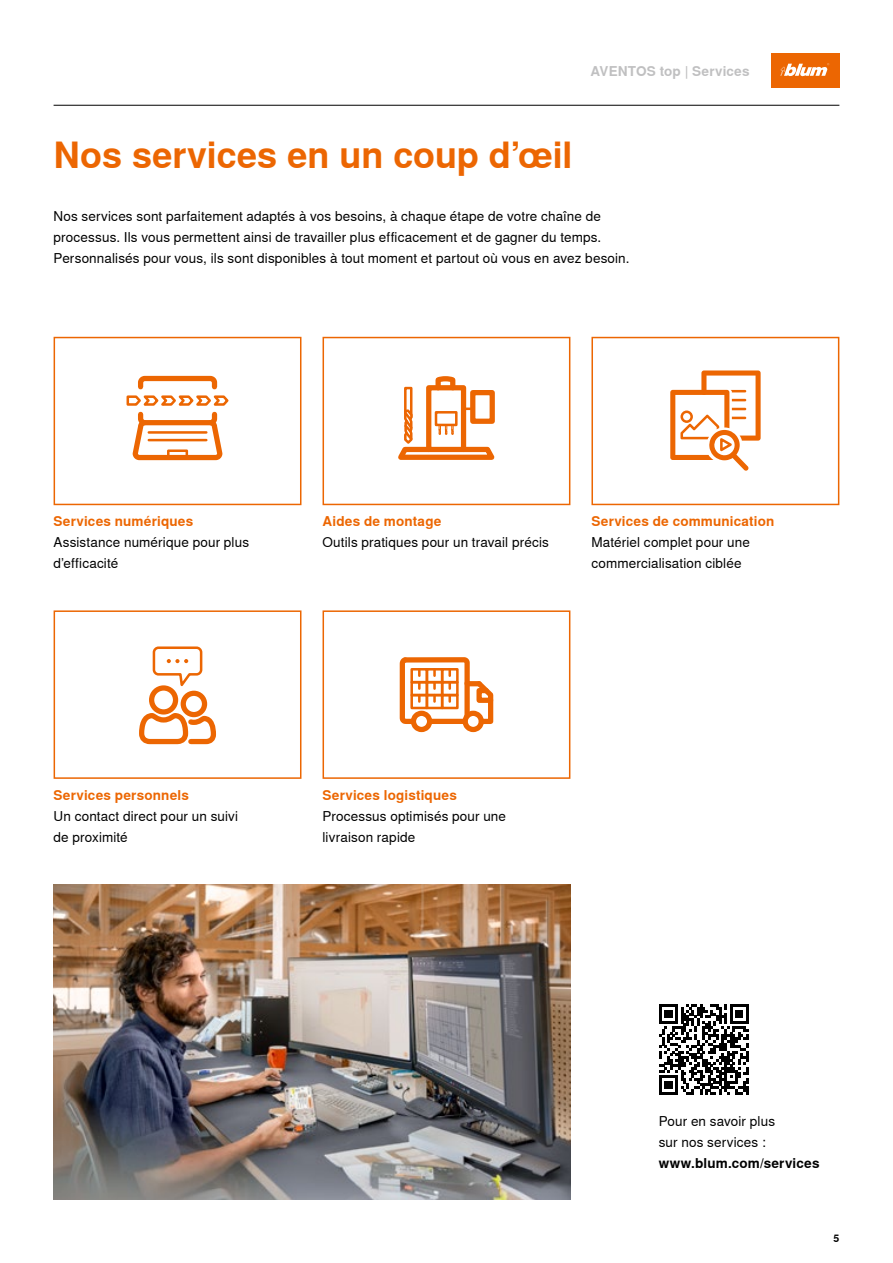
<style>
.page{position:relative;width:893px;height:1263px;background:#fff}
.page>*{position:absolute;margin:0;border:0;box-sizing:border-box;transform-origin:0 0}
._24_Head_A4_Orange_Bold{font:700 36px "Nimbus Sans Global";color:#ec6602}
._09_Copy_Black_Regular{font:13.5px/21px "Nimbus Sans Global";letter-spacing:.01em;color:#000}
._09_Copy_Orange_Bold{font:700 13.5px "Nimbus Sans Global";letter-spacing:.015em;color:#ec6602}
._09_Copy_Black_Regular-2{font:700 13.5px "Nimbus Sans Global";letter-spacing:.015em;color:#000}
._09_Tech_Head_33K_Bold_Right{font:700 13.5px "Nimbus Sans Global";letter-spacing:.01em;color:#c0c0c1}
.t1{font:700 10.5px "Nimbus Sans Global";color:#000}
</style>
<div class="page">
<div style="left:771px;top:54px;width:68px;height:34px;background:#ec6602"></div>
<svg style="left:780px;top:63px;width:49px;height:13px"></svg>
<div style="left:54px;top:337px;width:247px;height:168px;border:2px solid #ec6602"></div>
<div style="left:591px;top:337px;width:248px;height:168px;border:2px solid #ec6602"></div>
<div style="left:323px;top:610px;width:247px;height:169px;border:2px solid #ec6602"></div>
<div style="left:323px;top:337px;width:247px;height:168px;border:2px solid #ec6602"></div>
<div style="left:54px;top:610px;width:247px;height:169px;border:2px solid #ec6602"></div>
<svg style="left:126px;top:375px;width:103px;height:86px"></svg>
<svg style="left:670px;top:370px;width:91px;height:101px"></svg>
<svg style="left:399px;top:657px;width:95px;height:76px"></svg>
<div style="left:441px;top:694px;width:18px;height:15px;border:3px solid #ec6602"></div>
<svg style="left:398px;top:376px;width:97px;height:84px"></svg>
<div style="left:149px;top:685px;width:29px;height:29px;border:5px solid #ec6602;border-radius:50%"></div>
<div style="left:181px;top:691px;width:26px;height:26px;border:5px solid #ec6602;border-radius:50%"></div>
<svg style="left:139px;top:709px;width:77px;height:36px"></svg>
<svg style="left:152px;top:646px;width:51px;height:45px"></svg>
<svg style="left:659px;top:1004px;width:90px;height:90px"></svg>
<img style="left:54px;top:884px;width:516px;height:316px">
<hr style="left:54px;top:105px;width:785px;height:1px;background:#000">
<p class="_09_Tech_Head_33K_Bold_Right" style="left:591px;top:63px;width:161px">AVENTOS top | Services</p>
<p class="_24_Head_A4_Orange_Bold" style="left:54px;top:135px;width:520px">Nos services en un coup d’œil</p>
<p class="_09_Copy_Black_Regular" style="left:54px;top:206px;width:577px">Nos services sont parfaitement adaptés à vos besoins, à chaque étape de votre chaîne de processus. Ils vous permettent ainsi de travailler plus efficacement et de gagner du temps.<br>Personnalisés pour vous, ils sont disponibles à tout moment et partout où vous en avez besoin.</p>
<p class="_09_Copy_Orange_Bold" style="left:54px;top:514px;width:141px">Services numériques</p>
<p class="_09_Copy_Black_Regular" style="left:54px;top:532px;width:197px">Assistance numérique pour plus d’efficacité</p>
<p class="_09_Copy_Orange_Bold" style="left:323px;top:514px;width:120px">Aides de montage</p>
<p class="_09_Copy_Black_Regular" style="left:323px;top:532px;width:228px">Outils pratiques pour un travail précis</p>
<p class="_09_Copy_Orange_Bold" style="left:591px;top:514px;width:184px">Services de communication</p>
<p class="_09_Copy_Black_Regular" style="left:591px;top:532px;width:160px">Matériel complet pour une commercialisation ciblée</p>
<p class="_09_Copy_Orange_Bold" style="left:54px;top:787px;width:137px">Services personnels</p>
<p class="_09_Copy_Black_Regular" style="left:54px;top:806px;width:186px">Un contact direct pour un suivi de proximité</p>
<p class="_09_Copy_Orange_Bold" style="left:323px;top:787px;width:136px">Services logistiques</p>
<p class="_09_Copy_Black_Regular" style="left:323px;top:806px;width:185px">Processus optimisés pour une livraison rapide</p>
<p class="_09_Copy_Black_Regular" style="left:659px;top:1111px;width:118px">Pour en savoir plus sur nos services :</p>
<p class="_09_Copy_Black_Regular-2" style="left:659px;top:1156px;width:162px">www.blum.com/services</p>
<p class="t1" style="left:833px;top:1232px;width:7px">5</p>
</div>
